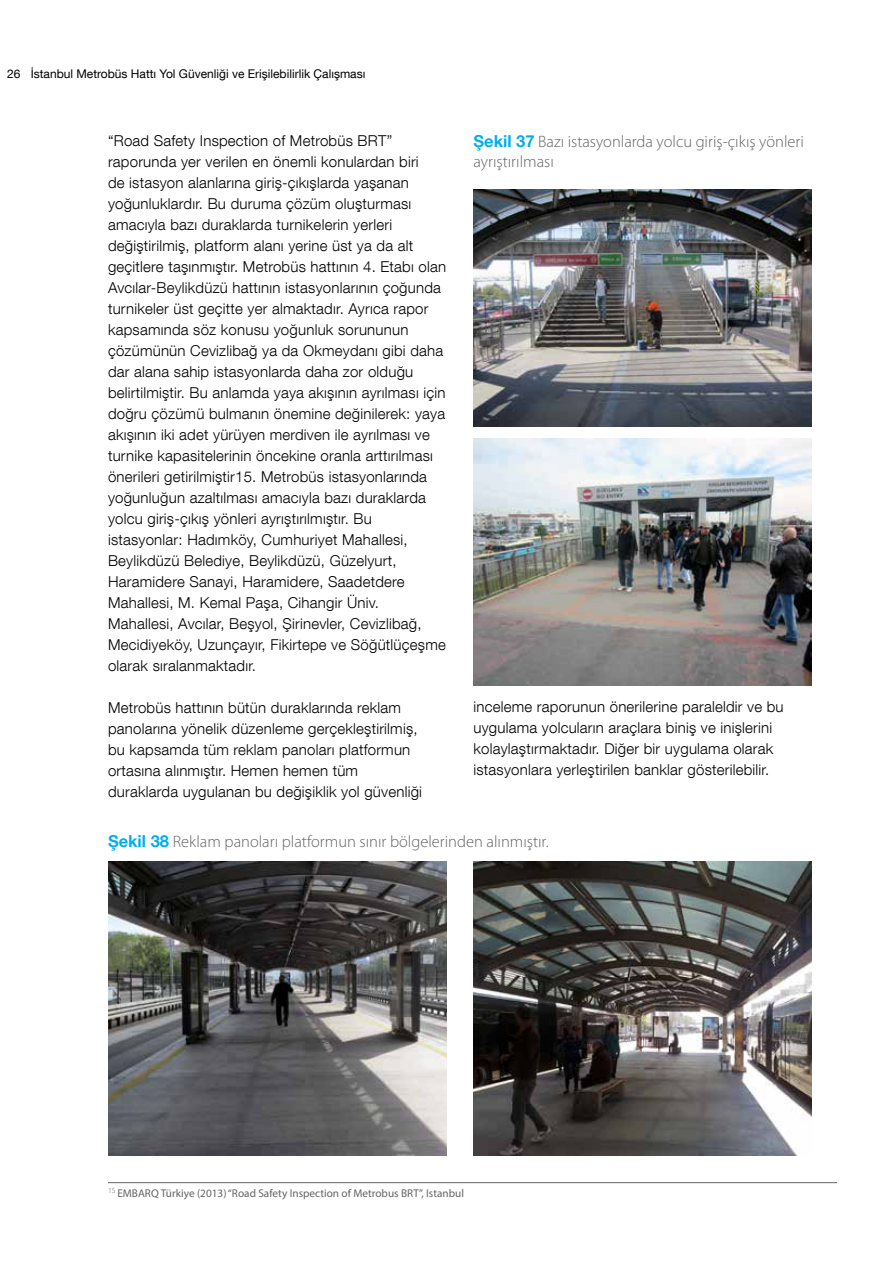
<style>
.page{position:relative;width:893px;height:1263px;background:#fff}
.page>*{position:absolute;margin:0;border:0;box-sizing:border-box;transform-origin:0 0}
.t1{font:300 16.5px/19.8px "Myriad Pro";color:#636466}
.t2{font:300 15px/21px "Helvetica Neue LT Com";letter-spacing:.015em;color:#000}
.t3{font:12px "Helvetica Neue LT Com";color:#000}
.t4{font:11.25px "Myriad Pro";color:#636466}
.s1{font-family:"Helvetica Neue LT Com";font-weight:700;color:#00aeef}
</style>
<div class="page">
<img style="left:473px;top:189px;width:339px;height:237px">
<img style="left:473px;top:439px;width:339px;height:247px">
<img style="left:108px;top:862px;width:338px;height:293px">
<img style="left:473px;top:862px;width:339px;height:293px">
<hr style="left:108px;top:1182px;width:729px;height:1px;background:#636466">
<p class="t3" style="left:7px;top:67px;width:360px">26 İstanbul Metrobüs Hattı Yol Güvenliği ve Erişilebilirlik Çalışması</p>
<p class="t2" style="left:108px;top:130px;width:340px">“Road Safety Inspection of Metrobüs BRT” raporunda yer verilen en önemli konulardan biri<br>de istasyon alanlarına giriş-çıkışlarda yaşanan yoğunluklardır. Bu duruma çözüm oluşturması amacıyla bazı duraklarda turnikelerin yerleri değiştirilmiş, platform alanı yerine üst ya da alt geçitlere taşınmıştır. Metrobüs hattının 4. Etabı olan Avcılar-Beylikdüzü hattının istasyonlarının çoğunda turnikeler üst geçitte yer almaktadır. Ayrıca rapor kapsamında söz konusu yoğunluk sorununun çözümünün Cevizlibağ ya da Okmeydanı gibi daha dar alana sahip istasyonlarda daha zor olduğu belirtilmiştir. Bu anlamda yaya akışının ayrılması için doğru çözümü bulmanın önemine değinilerek: yaya akışının iki adet yürüyen merdiven ile ayrılması ve turnike kapasitelerinin öncekine oranla arttırılması önerileri getirilmiştir15. Metrobüs istasyonlarında yoğunluğun azaltılması amacıyla bazı duraklarda yolcu giriş-çıkış yönleri ayrıştırılmıştır. Bu istasyonlar: Hadımköy, Cumhuriyet Mahallesi, Beylikdüzü Belediye, Beylikdüzü, Güzelyurt, Haramidere Sanayi, Haramidere, Saadetdere Mahallesi, M. Kemal Paşa, Cihangir Üniv.<br>Mahallesi, Avcılar, Beşyol, Şirinevler, Cevizlibağ, Mecidiyeköy, Uzunçayır, Fikirtepe ve Söğütlüçeşme olarak sıralanmaktadır.</p>
<p class="t2" style="left:108px;top:697px;width:315px">Metrobüs hattının bütün duraklarında reklam panolarına yönelik düzenleme gerçekleştirilmiş, bu kapsamda tüm reklam panoları platformun ortasına alınmıştır. Hemen hemen tüm duraklarda uygulanan bu değişiklik yol güvenliği</p>
<p class="t2" style="left:473px;top:695px;width:312px">inceleme raporunun önerilerine paraleldir ve bu uygulama yolcuların araçlara biniş ve inişlerini kolaylaştırmaktadır. Diğer bir uygulama olarak istasyonlara yerleştirilen banklar gösterilebilir.</p>
<p class="t1" style="left:473px;top:132px;width:332px"><span class="s1">Şekil 37</span> Bazı istasyonlarda yolcu giriş-çıkış yönleri ayrıştırılması</p>
<p class="t1" style="left:108px;top:831px;width:442px"><span class="s1">Şekil 38</span> Reklam panoları platformun sınır bölgelerinden alınmıştır.</p>
<p class="t4" style="left:108px;top:1186px;width:358px"><sup>15</sup> EMBARQ Türkiye (2013) “Road Safety Inspection of Metrobus BRT”, Istanbul</p>
</div>
